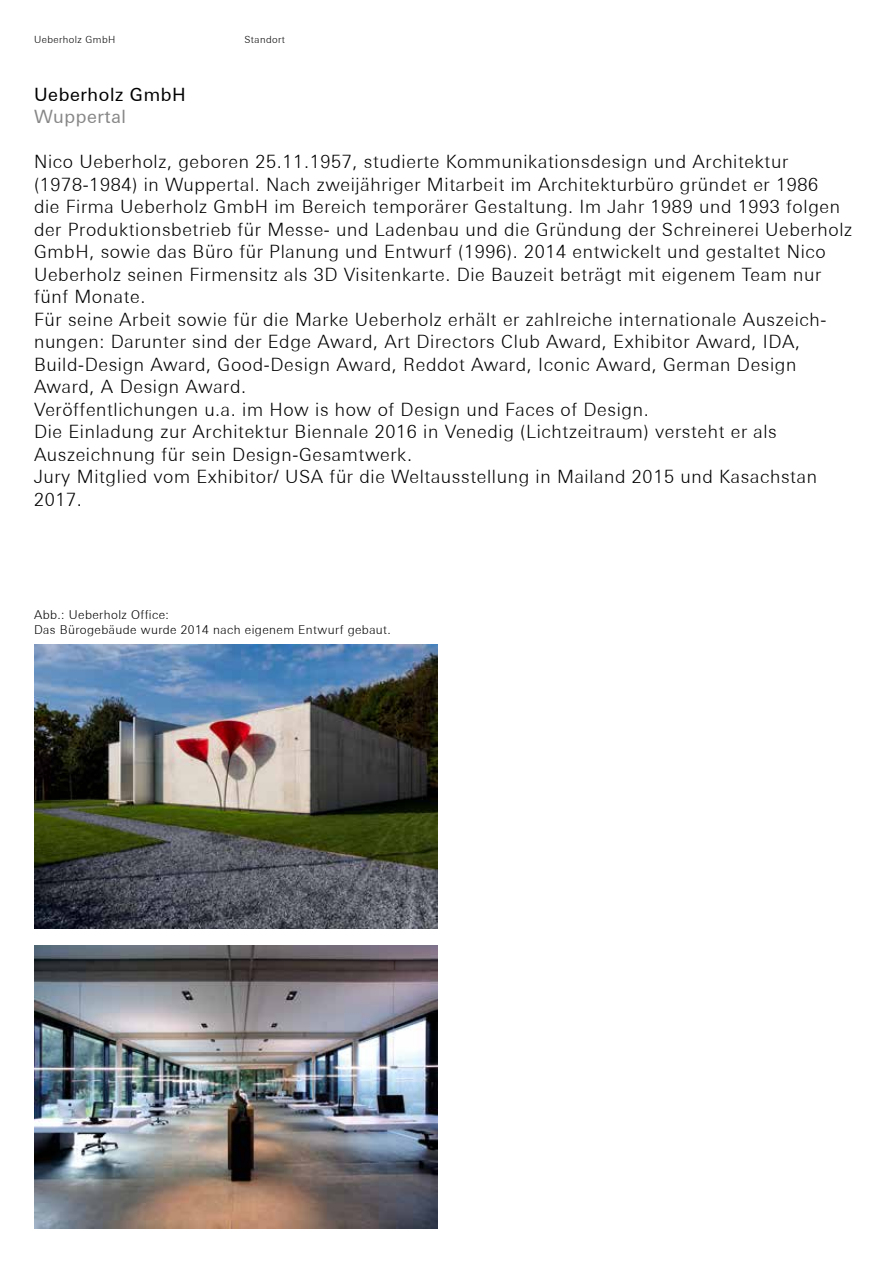
<style>
.page{position:relative;width:893px;height:1263px;background:#fff}
.page>*{position:absolute;margin:0;border:0;box-sizing:border-box;transform-origin:0 0}
.t1{font:300 18px/22.5px "Linotype Univers Basic";letter-spacing:.035em;color:#000}
.t2{font:18px "Linotype Univers Basic";letter-spacing:.035em;color:#000}
.t3{font:18px "Linotype Univers Basic";letter-spacing:.035em;color:#878787}
.t4{font:300 12px/15px "Linotype Univers Basic";letter-spacing:.035em;color:#000}
.t5{font:300 9.75px "Linotype Univers Basic";letter-spacing:.045em;color:#000}
</style>
<div class="page">
<img style="left:34px;top:946px;width:404px;height:283px">
<img style="left:34px;top:645px;width:404px;height:284px">
<p class="t5" style="left:34px;top:34px;width:83px">Ueberholz GmbH</p>
<p class="t5" style="left:244px;top:34px;width:42px">Standort</p>
<p class="t2" style="left:34px;top:84px;width:153px">Ueberholz GmbH</p>
<p class="t3" style="left:34px;top:106px;width:94px">Wuppertal</p>
<p class="t1" style="left:34px;top:150px;width:820px">Nico Ueberholz, geboren 25.11.1957, studierte Kommunikationsdesign und Architektur (1978-1984) in Wuppertal. Nach zweijähriger Mitarbeit im Architekturbüro gründet er 1986<br>die Firma Ueberholz GmbH im Bereich temporärer Gestaltung. Im Jahr 1989 und 1993 folgen der Produktionsbetrieb für Messe- und Ladenbau und die Gründung der Schreinerei Ueberholz GmbH, sowie das Büro für Planung und Entwurf (1996). 2014 entwickelt und gestaltet Nico Ueberholz seinen Firmensitz als 3D Visitenkarte. Die Bauzeit beträgt mit eigenem Team nur fünf Monate.<br>Für seine Arbeit sowie für die Marke Ueberholz erhält er zahlreiche internationale Auszeich&shy;nungen: Darunter sind der Edge Award, Art Directors Club Award, Exhibitor Award, IDA, Build-Design Award, Good-Design Award, Reddot Award, Iconic Award, German Design Award, A Design Award.<br>Veröffentlichungen u.a. im How is how of Design und Faces of Design.<br>Die Einladung zur Architektur Biennale 2016 in Venedig (Lichtzeitraum) versteht er als Auszeichnung für sein Design-Gesamtwerk.<br>Jury Mitglied vom Exhibitor/ USA für die Weltausstellung in Mailand 2015 und Kasachstan 2017.</p>
<p class="t4" style="left:34px;top:607px;width:358px">Abb.: Ueberholz Office:<br>Das Bürogebäude wurde 2014 nach eigenem Entwurf gebaut.</p>
</div>
